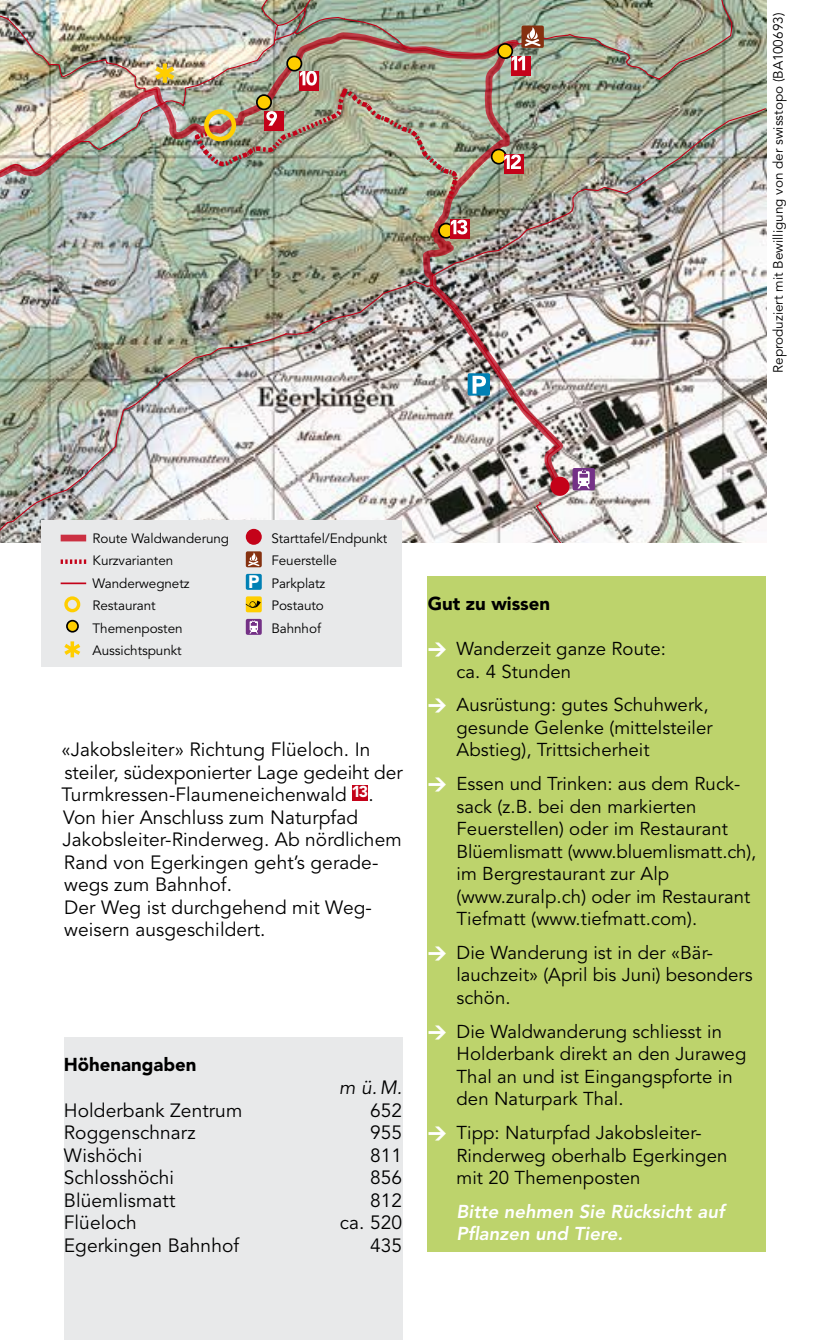
<style>
.page{position:relative;width:830px;height:1340px;background:#fff}
.page>*{position:absolute;margin:0;border:0;box-sizing:border-box;transform-origin:0 0}
.t1{font:19.12px/22.5px "Avenir";letter-spacing:.005em;color:#000}
.t2{font:italic 19.12px "Avenir";color:#000}
.t3{font:18.45px/22.5px "Avenir";letter-spacing:.005em;color:#000}
.t4{font:italic 800 18.45px/22.5px "Avenir";color:#fff}
.t5{font:900 18.45px "Avenir";color:#000}
.t6{font:13.5px/22.5px "Avenir";letter-spacing:-.005em;color:#000}
.s1{font-weight:900;font-size:18px;color:#fff}
.s2{font-family:"DIN";font-weight:900;color:#fff}
</style>
<div class="page">
<img style="left:0;top:0;width:765px;height:542px">
<img style="left:0;top:30px;width:565px;height:460px">
<div style="left:491px;top:149px;width:14px;height:15px;background:#ffce00;border-radius:50%"></div>
<div style="left:490px;top:149px;width:16px;height:15px;border:2px solid #000;border-radius:50%"></div>
<div style="left:439px;top:223px;width:14px;height:15px;background:#ffce00;border-radius:50%"></div>
<div style="left:438px;top:223px;width:16px;height:16px;border:2px solid #000;border-radius:50%"></div>
<div style="left:504px;top:155px;width:19px;height:19px;background:#c40219"></div>
<div style="left:450px;top:220px;width:19px;height:19px;background:#c40219"></div>
<svg style="left:450px;top:220px;width:17px;height:14px"></svg>
<div style="left:467px;top:373px;width:23px;height:22px;background:#0080b4;border-radius:2px"></div>
<svg style="left:472px;top:376px;width:13px;height:17px"></svg>
<svg style="left:155px;top:64px;width:19px;height:19px"></svg>
<svg style="left:511px;top:56px;width:19px;height:19px"></svg>
<svg style="left:511px;top:56px;width:14px;height:14px"></svg>
<div style="left:572px;top:468px;width:22px;height:22px;background:#743186;border-radius:2px"></div>
<svg style="left:577px;top:470px;width:12px;height:18px"></svg>
<div style="left:521px;top:26px;width:22px;height:22px;background:#853110;border-radius:2px"></div>
<svg style="left:524px;top:27px;width:16px;height:20px"></svg>
<div style="left:550px;top:476px;width:19px;height:20px;background:#c40219;border-radius:50%"></div>
<div style="left:287px;top:56px;width:14px;height:15px;background:#ffce00;border-radius:50%"></div>
<div style="left:286px;top:56px;width:16px;height:16px;border:2px solid #000;border-radius:50%"></div>
<img style="left:192px;top:71px;width:268px;height:132px">
<div style="left:498px;top:44px;width:14px;height:14px;background:#ffce00;border-radius:50%"></div>
<div style="left:497px;top:43px;width:16px;height:16px;border:2px solid #000;border-radius:50%"></div>
<svg style="left:504px;top:155px;width:16px;height:14px"></svg>
<div style="left:427px;top:576px;width:338px;height:675px;background:#bdd36c"></div>
<div style="left:64px;top:1037px;width:338px;height:302px;background:#e8e9ea"></div>
<div style="left:352px;top:785px;width:16px;height:16px;background:#c40219"></div>
<div style="left:41px;top:520px;width:361px;height:146px;background:#e8e9ea"></div>
<div style="left:61px;top:534px;width:25px;height:7px;background:#cb3042"></div>
<svg style="left:61px;top:559px;width:25px;height:5px"></svg>
<hr style="left:61px;top:582px;width:25px;height:2px;background:#c40219">
<div style="left:64px;top:596px;width:16px;height:16px;border:3px solid #ffce00;border-radius:50%"></div>
<div style="left:67px;top:620px;width:11px;height:11px;background:#ffce00;border-radius:50%"></div>
<div style="left:66px;top:620px;width:13px;height:12px;border:2px solid #000;border-radius:50%"></div>
<svg style="left:64px;top:641px;width:16px;height:16px"></svg>
<div style="left:246px;top:529px;width:15px;height:16px;background:#c40219;border-radius:50%"></div>
<div style="left:246px;top:551px;width:15px;height:16px;background:#853110;border-radius:2px"></div>
<svg style="left:248px;top:552px;width:11px;height:14px"></svg>
<div style="left:246px;top:574px;width:15px;height:16px;background:#0080b4;border-radius:2px"></div>
<div style="left:246px;top:596px;width:15px;height:16px;background:#ffce00;border-radius:2px"></div>
<svg style="left:246px;top:600px;width:14px;height:8px"></svg>
<div style="left:246px;top:619px;width:15px;height:16px;background:#743186;border-radius:2px"></div>
<svg style="left:249px;top:620px;width:9px;height:13px"></svg>
<p class="t6" style="left:766px;top:373px;width:361px;rotate:-90deg">Reproduziert mit Bewilligung von der swisstopo (BA100693)</p>
<p class="t6" style="left:92px;top:527px;width:138px">Route Waldwanderung<br>Kurzvarianten<br>Wanderwegnetz<br>Restaurant<br>Themenposten<br>Aussichtspunkt</p>
<p class="t6" style="left:271px;top:527px;width:117px">Starttafel/Endpunkt</p>
<p class="t6" style="left:271px;top:549px;width:67px">Feuerstelle</p>
<p class="t6" style="left:248px;top:572px;width:79px"><span class="s1">P</span> Parkplatz</p>
<p class="t6" style="left:271px;top:594px;width:54px">Postauto</p>
<p class="t6" style="left:271px;top:617px;width:51px">Bahnhof</p>
<p class="t1" style="left:61px;top:739px;width:342px">«Jakobsleiter» Richtung Flüeloch. In steiler, südexponierter Lage gedeiht der Turmkressen-Flaumeneichenwald <sup>13</sup>.<br>Von hier Anschluss zum N aturpfad Jakobsleiter-Rinderweg. Ab nördlichem Rand von Egerkingen geht’s gerade&shy;wegs zum Bahnhof.<br>Der Weg ist durchgehend mit Weg&shy;weisern ausgeschildert.</p>
<p class="t5" style="left:64px;top:1053px;width:134px">Höhenangaben</p>
<p class="t2" style="left:339px;top:1076px;width:64px">m ü.M.</p>
<p class="t1" style="left:64px;top:1099px;width:180px">Holderbank Zentrum</p>
<p class="t1" style="left:370px;top:1099px;width:34px">652</p>
<p class="t1" style="left:64px;top:1121px;width:133px">Roggenschnarz</p>
<p class="t1" style="left:370px;top:1121px;width:34px">955</p>
<p class="t1" style="left:64px;top:1144px;width:80px">Wishöchi</p>
<p class="t1" style="left:370px;top:1144px;width:34px">811</p>
<p class="t1" style="left:64px;top:1166px;width:112px">Schlosshöchi</p>
<p class="t1" style="left:370px;top:1166px;width:34px">856</p>
<p class="t1" style="left:64px;top:1189px;width:113px">Blüemlismatt</p>
<p class="t1" style="left:370px;top:1189px;width:34px">812</p>
<p class="t1" style="left:64px;top:1211px;width:74px">Flüeloch</p>
<p class="t1" style="left:340px;top:1211px;width:64px">ca. 520</p>
<p class="t1" style="left:64px;top:1234px;width:177px">Egerkingen Bahnhof</p>
<p class="t1" style="left:370px;top:1234px;width:34px">435</p>
<p class="t5" style="left:427px;top:592px;width:124px">Gut zu wissen</p>
<p class="t3" style="left:456px;top:638px;width:211px;text-indent:-29px"><span class="s2">&gt;</span> Wanderzeit ganze Route: ca. 4 Stunden</p>
<p class="t3" style="left:456px;top:694px;width:257px;text-indent:-29px"><span class="s2">&gt;</span> Ausrüstung: gutes Schuhwerk, gesunde Gelenke (mittelsteiler<br>Abstieg), Trittsicherheit</p>
<p class="t3" style="left:456px;top:773px;width:301px;text-indent:-29px"><span class="s2">&gt;</span> Essen und Trinken: aus dem Ruck&shy;sack (z.B. bei den markierten Feuerstellen) oder im Restaurant Blüemlismatt (www.bluemlismatt.ch), im Bergrestaurant zur Alp (www.zuralp.ch) oder im Restaurant Tiefmatt (www.tiefmatt.com).</p>
<p class="t3" style="left:456px;top:941px;width:297px;text-indent:-29px"><span class="s2">&gt;</span> Die Wanderung ist in der «Bär&shy;lauchzeit» (April bis Juni) besonders schön.</p>
<p class="t3" style="left:456px;top:1020px;width:291px;text-indent:-29px"><span class="s2">&gt;</span> Die Waldwanderung schliesst in<br>Holderbank direkt an den Juraweg<br>Thal an und ist Eingangspforte in den Naturpark Thal.</p>
<p class="t3" style="left:456px;top:1121px;width:272px;text-indent:-29px"><span class="s2">&gt;</span> Tipp: N aturpfad Jakobsleiter-<br>Rinderweg oberhalb Egerkingen mit 20 Themenposten</p>
<p class="t4" style="left:456px;top:1200px;width:269px">Bitte nehmen Sie Rücksicht auf<br>Pflanzen und Tiere.</p>
</div>
